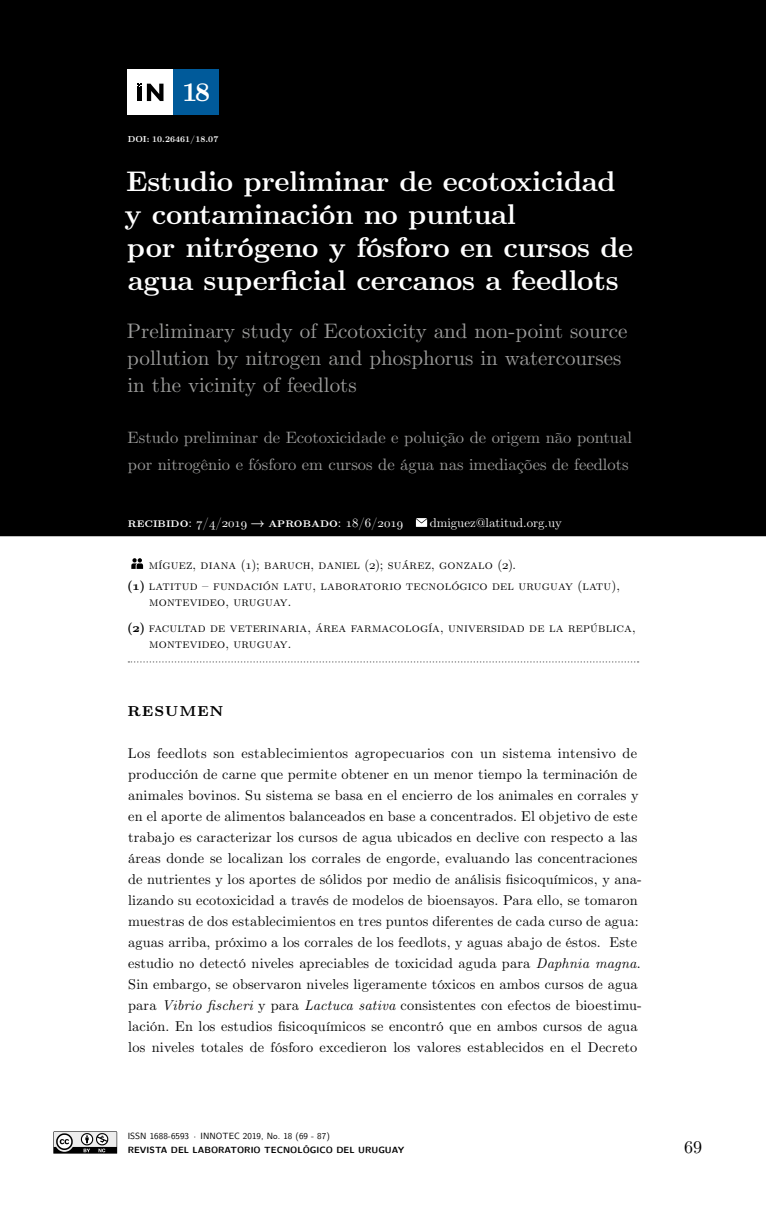
<style>
.page{position:relative;width:766px;height:1212px;background:#fff}
.page>*{position:absolute;margin:0;border:0;box-sizing:border-box;transform-origin:0 0}
.t1{font:700 28.5px/33px "CMU Serif";letter-spacing:-.01em;color:#fff}
.t2{font:700 27px "CMU Serif";color:#fff}
.t3{font:21px/27px "CMU Serif";color:#9d9d9c}
.t4{font:700 19.2px "CMU Serif";letter-spacing:.04em;color:#000}
.t5{font:18px "CMU Serif";color:#000}
.t6{font:16.5px/27px "CMU Serif";color:#9d9d9c}
.t7{font:14.25px/21px "CMU Serif";letter-spacing:.01em;color:#000}
.t8{font:12.75px/21px "CMU Serif";letter-spacing:.01em;color:#000}
.t9{font:12.75px "CMU Serif";color:#fff}
.t10{font:700 9px "CMU Sans Serif";letter-spacing:.005em;color:#000}
.t11{font:9px "CMU Sans Serif";letter-spacing:.005em;color:#000}
.t12{font:700 8.7px "CMU Serif";letter-spacing:.005em;color:#fff}
.s1{font-weight:700}
.s2{font-style:italic}
</style>
<div class="page">
<svg style="left:53px;top:1131px;width:64px;height:22px"></svg>
<div style="left:0;top:0;width:765px;height:536px;background:#000"></div>
<div style="left:128px;top:70px;width:45px;height:45px;background:#fff"></div>
<div style="left:173px;top:70px;width:45px;height:45px;background:#005a9a"></div>
<svg style="left:147px;top:84px;width:16px;height:17px"></svg>
<hr style="left:137px;top:87px;width:4px;height:14px;background:#000">
<svg style="left:128px;top:661px;width:510px;height:2px"></svg>
<svg style="left:416px;top:518px;width:11px;height:9px"></svg>
<svg style="left:131px;top:558px;width:12px;height:11px"></svg>
<h2 class="t2" style="left:182px;top:71px;width:30px">18</h2>
<p class="t12" style="left:128px;top:132px;width:92px">DOI: 10.26461/18.07</p>
<h1 class="t1" style="left:124px;top:164px;width:510px">Estudio preliminar de ecotoxicidad y contaminación no puntual<br>por nitrógeno y fósforo en cursos de agua superficial cercanos a feedlots</h1>
<h3 class="t3" style="left:127px;top:317px;width:502px">Preliminary study of Ecotoxicity and non-point source pollution by nitrogen and phosphorus in watercourses in the vicinity of feedlots</h3>
<p class="t6" style="left:128px;top:423px;width:505px">Estudo preliminar de Ecotoxicidade e poluição de origem não pontual por nitrogênio e fósforo em cursos de água nas imediações de feedlots</p>
<p class="t9" style="left:128px;top:513px;width:277px"><span class="s1">recibido</span>: 7/4/2019 <span class="s1">→ aprobado</span>: 18/6/2019</p>
<p class="t9" style="left:429px;top:513px;width:134px">dmiguez@latitud.org.uy</p>
<p class="t8" style="left:127px;top:554px;width:390px;text-indent:22px">Míguez, Diana (1); Baruch, Daniel (2); Suárez, Gonzalo (2). <span class="s1">(1)</span> Latitud – Fundación LATU</p>
<p class="t8" style="left:312px;top:575px;width:278px">, Laboratorio Tecnológico del Uruguay (LATU</p>
<p class="t8" style="left:611px;top:575px;width:10px">),</p>
<p class="t8" style="left:127px;top:589px;width:509px;line-height:25.5px;text-indent:22px">Montevideo, Uruguay.<br><span class="s1">(2)</span> Facultad de Veterinaria, Área Farmacología, Universidad de la República,</p>
<p class="t8" style="left:149px;top:633px;width:144px">Montevideo, Uruguay.</p>
<h3 class="t4" style="left:127px;top:694px;width:98px">Resumen</h3>
<p class="t7" style="left:128px;top:742px;width:515px">Los feedlots son establecimientos agropecuarios con un sistema intensivo de producción de carne que permite obtener en un menor tiempo la terminación de animales bovinos. Su sistema se basa en el encierro de los animales en corrales y en el aporte de alimentos balanceados en base a concentrados. El objetivo de este trabajo es caracterizar los cursos de agua ubicados en declive con respecto a las áreas donde se localizan los corrales de engorde, evaluando las concentraciones de nutrientes y los aportes de sólidos por medio de análisis fisicoquímicos, y ana&shy;lizando su ecotoxicidad a través de modelos de bioensayos. Para ello, se tomaron muestras de dos establecimientos en tres puntos diferentes de cada curso de agua: aguas arriba, próximo a los corrales de los feedlots, y aguas abajo de éstos. Este estudio no detectó niveles apreciables de toxicidad aguda para <span class="s2">Daphnia magna</span>.<br>Sin embargo, se observaron niveles ligeramente tóxicos en ambos cursos de agua para <span class="s2">Vibrio fischeri</span> y para <span class="s2">Lactuca sativa</span> consistentes con efectos de bioestimu&shy;lación. En los estudios fisicoquímicos se encontró que en ambos cursos de agua los niveles totales de fósforo excedieron los valores establecidos en el Decreto</p>
<p class="t11" style="left:128px;top:1128px;width:204px">ISSN 1688-6593 · INNOTEC 2019, No. 18 (69 - 87)</p>
<p class="t10" style="left:128px;top:1142px;width:278px">REVISTA DEL LABORATORIO TECNOLÓGICO DEL URUGUAY</p>
<p class="t5" style="left:683px;top:1133px;width:20px">69</p>
</div>
